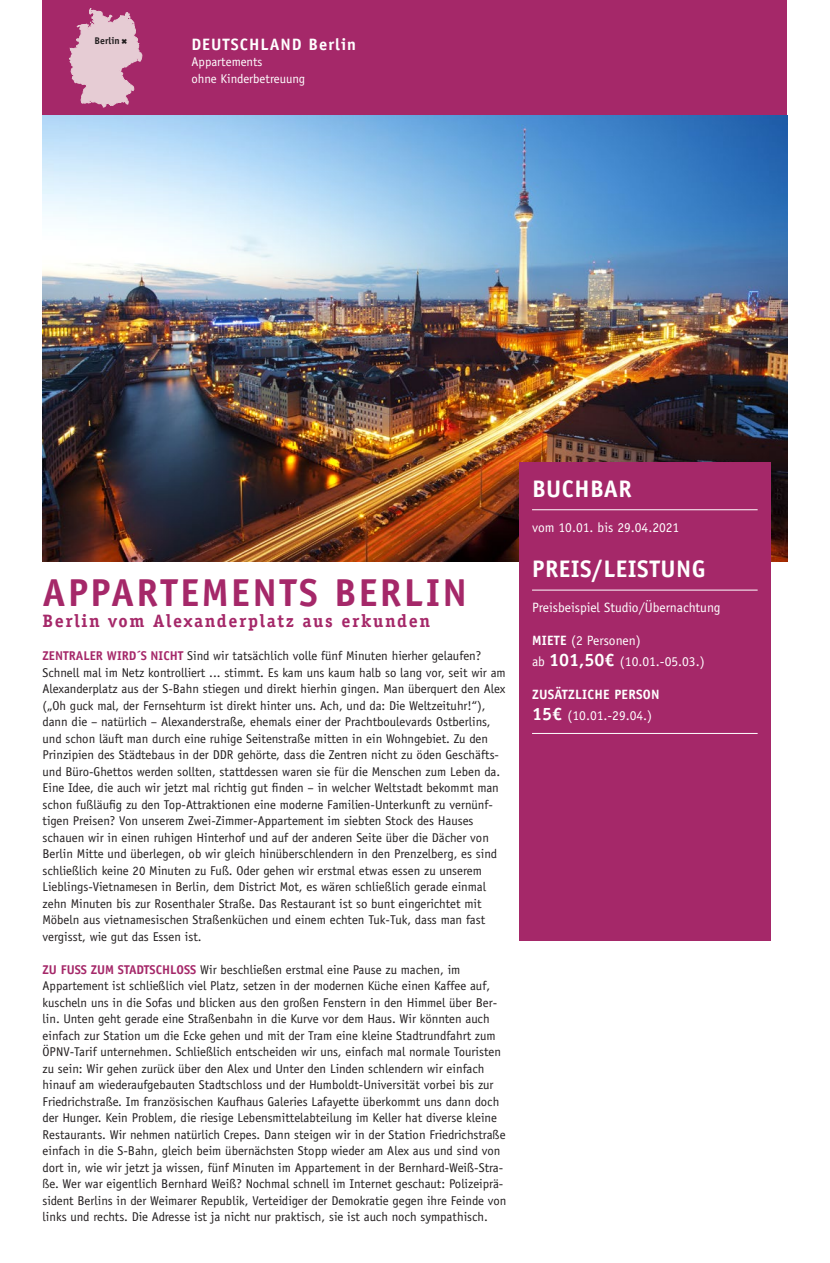
<style>
.page{position:relative;width:830px;height:1263px;background:#fff}
.page>*{position:absolute;margin:0;border:0;box-sizing:border-box;transform-origin:0 0}
.t1{font:700 39px "Officina Sans Std";letter-spacing:.06em;color:#a52869}
.t2{font:700 24px "Officina Sans Std";letter-spacing:.02em;color:#fff}
.t3{font:700 18px "Officina Serif Std";letter-spacing:.09em;color:#a52869}
.t4{font:700 16.5px "Officina Sans Std";letter-spacing:.06em;color:#fff}
.t5{font:13.5px/21.6px "Officina Sans Std";color:#fff}
.t6{font:700 13.5px/21.6px "Officina Sans Std";letter-spacing:.02em;color:#fff}
.t7{font:12.75px/16.5px "Officina Sans Std";color:#231f20}
.t8{font:12.75px "Officina Sans Std";color:#fff}
.t9{font:700 9.75px "Officina Sans Std";color:#231f20}
.s1{font-weight:700;color:#a52869}
.s2{font-weight:700}
.s3{font-weight:700;font-size:18px}
.s4{font-size:18px}
.s5{font-weight:400}
</style>
<div class="page">
<div style="left:43px;top:0;width:744px;height:116px;background:#a52869"></div>
<svg style="left:69px;top:8px;width:73px;height:100px"></svg>
<img style="left:43px;top:116px;width:744px;height:445px">
<div style="left:519px;top:462px;width:251px;height:479px;background:#a52869"></div>
<hr style="left:531px;top:509px;width:226px;height:1px;background:#fff">
<hr style="left:531px;top:590px;width:226px;height:1px;background:#fff">
<hr style="left:531px;top:733px;width:226px;height:1px;background:#fff">
<p class="t9" style="left:94px;top:34px;width:34px">Berlin ✖</p>
<p class="t4" style="left:191px;top:34px;width:166px">DEUTSCHLAND Berlin</p>
<p class="t8" style="left:191px;top:54px;width:72px">Appartements</p>
<p class="t8" style="left:191px;top:71px;width:115px">ohne Kinderbetreuung</p>
<h1 class="t1" style="left:43px;top:568px;width:426px">APPARTEMENTS BERLIN</h1>
<h3 class="t3" style="left:43px;top:610px;width:389px">Berlin vom Alexanderplatz aus erkunden</h3>
<p class="t7" style="left:43px;top:647px;width:464px"><span class="s1">ZENTRALER WIRD´S NICHT</span> Sind wir tatsächlich volle fünf Minuten hierher gelaufen?<br>Schnell mal im Netz kontrolliert ... stimmt. Es kam uns kaum halb so lang vor, seit wir am Alexanderplatz aus der S-Bahn stiegen und direkt hierhin gingen. Man überquert den Alex („Oh guck mal, der Fernsehturm ist direkt hinter uns. Ach, und da: Die Weltzeituhr!“), dann die – natürlich – Alexanderstraße, ehemals einer der Prachtboulevards Ostberlins, und schon läuft man durch eine ruhige Seitenstraße mitten in ein Wohngebiet. Zu den Prinzipien des Städtebaus in der DDR gehörte, dass die Zentren nicht zu öden Geschäfts&shy;und Büro-Ghettos werden sollten, stattdessen waren sie für die Menschen zum Leben da.<br>Eine Idee, die auch wir jetzt mal richtig gut finden – in welcher Weltstadt bekommt man schon fußläufig zu den Top-Attraktionen eine moderne Familien-Unterkunft zu vernünf&shy;tigen Preisen? Von unserem Zwei-Zimmer-Appartement im siebten Stock des Hauses schauen wir in einen ruhigen Hinterhof und auf der anderen Seite über die Dächer von Berlin Mitte und überlegen, ob wir gleich hinüberschlendern in den Prenzelberg, es sind schließlich keine 20 Minuten zu Fuß. Oder gehen wir erstmal etwas essen zu unserem Lieblings-Vietnamesen in Berlin, dem District Mot, es wären schließlich gerade einmal zehn Minuten bis zur Rosenthaler Straße. Das Restaurant ist so bunt eingerichtet mit Möbeln aus vietnamesischen Straßenküchen und einem echten Tuk-Tuk, dass man fast vergisst, wie gut das Essen ist.</p>
<p class="t7" style="left:43px;top:961px;width:465px"><span class="s1">ZU FUSS ZUM STADTSCHLOSS</span> Wir beschließen erstmal eine Pause zu machen, im Appartement ist schließlich viel Platz, setzen in der modernen Küche einen Kaffee auf, kuscheln uns in die Sofas und blicken aus den großen Fenstern in den Himmel über Ber&shy;lin. Unten geht gerade eine Straßenbahn in die Kurve vor dem Haus. Wir könnten auch einfach zur Station um die Ecke gehen und mit der Tram eine kleine Stadtrundfahrt zum ÖPNV-Tarif unternehmen. Schließlich entscheiden wir uns, einfach mal normale Touristen zu sein: Wir gehen zurück über den Alex und Unter den Linden schlendern wir einfach hinauf am wiederaufgebauten Stadtschloss und der Humboldt-Universität vorbei bis zur Friedrichstraße. Im französischen Kaufhaus Galeries Lafayette überkommt uns dann doch der Hunger. Kein Problem, die riesige Lebensmittelabteilung im Keller hat diverse kleine Restaurants. Wir nehmen natürlich Crepes. Dann steigen wir in der Station Friedrichstraße einfach in die S-Bahn, gleich beim übernächsten Stopp wieder am Alex aus und sind von dort in, wie wir jetzt ja wissen, fünf Minuten im Appartement in der Bernhard-Weiß-Stra&shy;ße. Wer war eigentlich Bernhard Weiß? Nochmal schnell im Internet geschaut: Polizeiprä&shy;sident Berlins in der Weimarer Republik, Verteidiger der Demokratie gegen ihre Feinde von links und rechts. Die Adresse ist ja nicht nur praktisch, sie ist auch noch sympathisch.</p>
<h2 class="t2" style="left:531px;top:473px;width:101px">BUCHBAR</h2>
<p class="t5" style="left:531px;top:517px;width:149px">vom 10.01. bis 29.04.2021</p>
<h2 class="t2" style="left:531px;top:554px;width:175px">PREIS/LEISTUNG</h2>
<p class="t5" style="left:531px;top:597px;width:190px">Preisbeispiel Studio/Übernachtung</p>
<p class="t5" style="left:531px;top:629px;width:174px"><span class="s2">MIETE</span> (2 Personen)<br>ab <span class="s3">101,50€</span> (10.01.-05.03.)</p>
<p class="t6" style="left:531px;top:683px;width:129px">ZUSÄTZLICHE PERSON<br><span class="s4">15€</span> <span class="s5">(10.01.-29.04.)</span></p>
</div>
